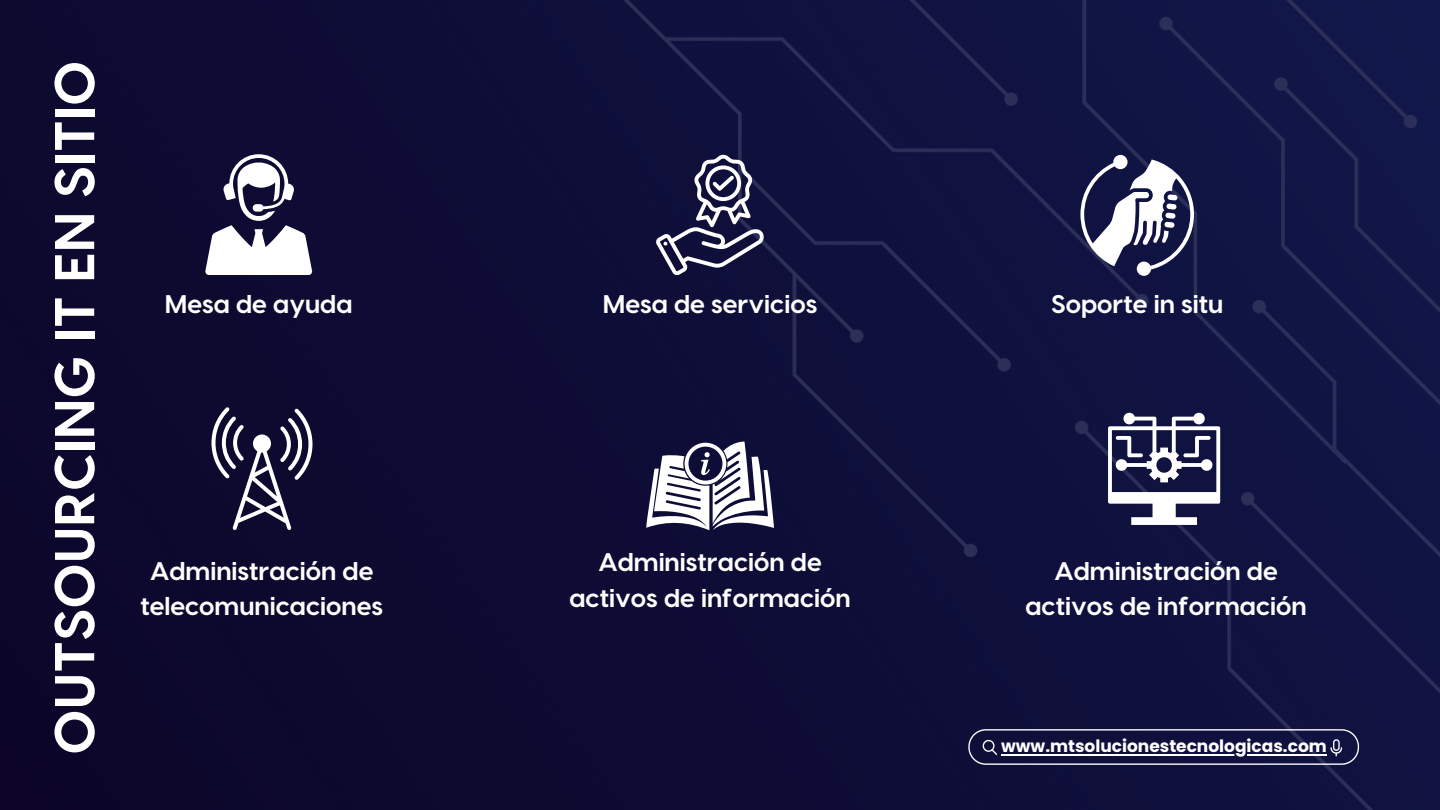
<style>
.page{position:relative;width:1440px;height:810px;background:#fff}
.page>*{position:absolute;margin:0;border:0;box-sizing:border-box;transform-origin:0 0}
.t1{font:700 56px "Visby CF";color:#fff}
.t2{font:700 25.5px/35.5px "Visby CF";color:#fff;text-align:center}
.t3{font:700 17px "Poppins";color:#fff}
</style>
<div class="page">
<img style="left:0;top:0;width:1440px;height:810px">
<svg style="left:655px;top:154px;width:110px;height:121px"></svg>
<svg style="left:1080px;top:155px;width:114px;height:121px"></svg>
<svg style="left:211px;top:407px;width:101px;height:123px"></svg>
<svg style="left:646px;top:442px;width:128px;height:88px"></svg>
<svg style="left:1108px;top:413px;width:112px;height:112px"></svg>
<svg style="left:205px;top:154px;width:107px;height:121px"></svg>
<svg style="left:968px;top:729px;width:391px;height:36px"></svg>
<hr style="left:1001px;top:754px;width:326px;height:1px;background:#fff">
<p class="t1" style="left:38px;top:755px;width:696px;rotate:-90deg">OUTSOURCING IT EN SITIO</p>
<h2 class="t2" style="left:165px;top:285px;width:189px">Mesa de ayuda</h2>
<p class="t2" style="left:140px;top:552px;width:244px">Administración de telecomunicaciones</p>
<p class="t2" style="left:603px;top:285px;width:216px">Mesa de servicios</p>
<h1 class="t2" style="left:1051px;top:285px;width:174px">Soporte in situ</h1>
<h2 class="t2" style="left:569px;top:543px;width:283px">Administración de activos de información</h2>
<p class="t2" style="left:1025px;top:552px;width:283px">Administración de activos de información</p>
<h2 class="t3" style="left:1001px;top:735px;width:327px">www.mtsolucionestecnologicas.com</h2>
</div>
